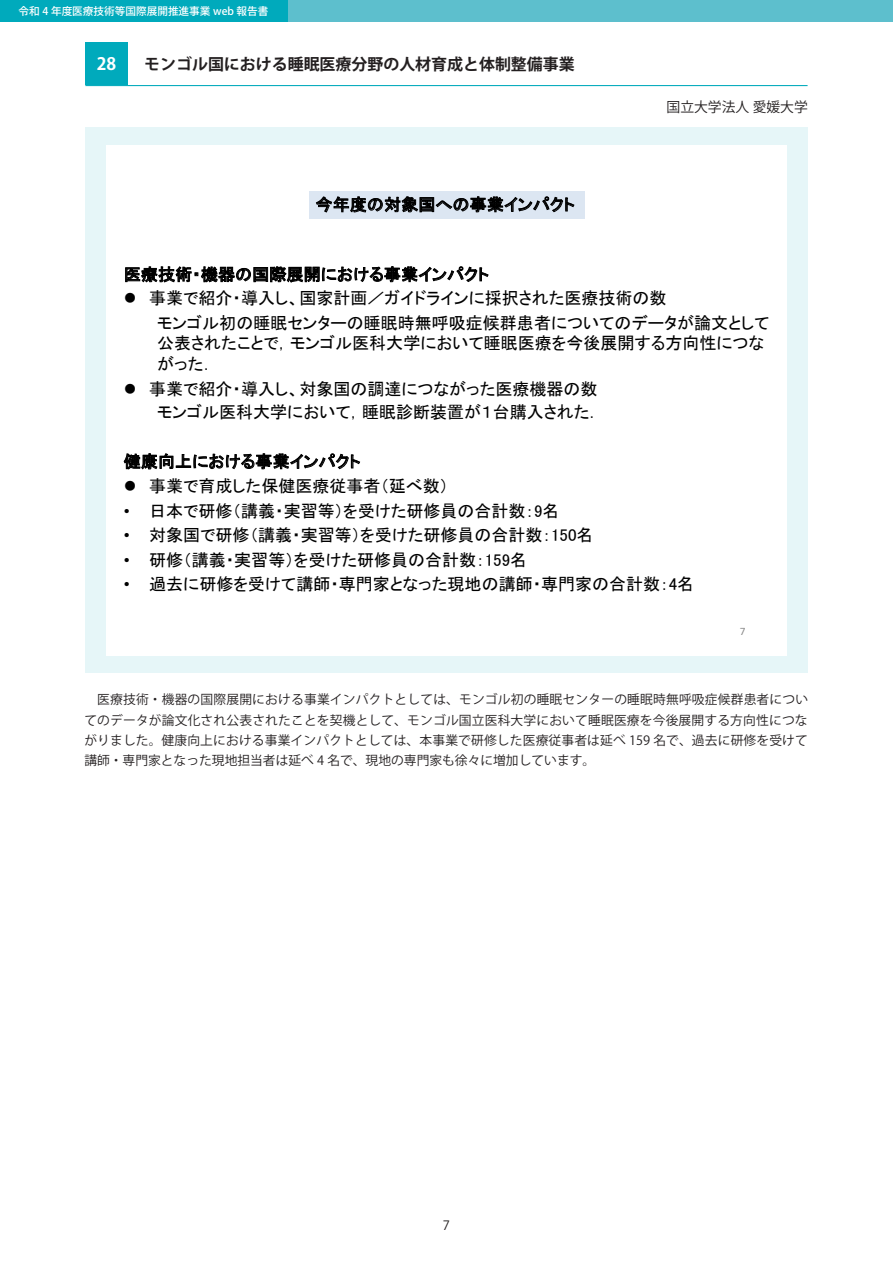
<style>
.page{position:relative;width:893px;height:1263px;background:#fff}
.page>*{position:absolute;margin:0;border:0;box-sizing:border-box;transform-origin:0 0}
.t1{font:16.95px/24.5px "MS P Gothic";color:#000}
.t2{font:700 16.95px "Koz Go Pr 6 N";color:#fff}
.t3{font:16.65px "MS P Gothic";letter-spacing:.005em;color:#000}
.t4{font:700 15.9px "Koz Go Pr 6 N";color:#231f20}
.t5{font:13.8px "Koz Go Pr 6 N";color:#231f20}
.t6{font:12.75px/20.2px "Koz Go Pr 6 N";color:#231f20;text-align:justify}
.t7{font:11.4px "Calibri";color:#898989}
.t8{font:500 10.65px "Koz Go Pr 6 N";color:#fff}
.s1{font-family:"Arial"}
</style>
<div class="page">
<div style="left:0;top:0;width:893px;height:21px;background:#5dbfcd"></div>
<div style="left:86px;top:128px;width:722px;height:545px;background:#e6f6f8"></div>
<div style="left:0;top:0;width:287px;height:21px;background:#00aabc"></div>
<hr style="left:85px;top:85px;width:723px;height:1px;background:#00aabc">
<div style="left:85px;top:43px;width:43px;height:42px;background:#00aabc"></div>
<div style="left:106px;top:145px;width:681px;height:510px;background:#fff"></div>
<div style="left:309px;top:191px;width:275px;height:28px;background:#dce6f2"></div>
<p class="t8" style="left:19px;top:5px;width:251px">令和 4 年度医療技術等国際展開推進事業 web 報告書</p>
<p class="t2" style="left:97px;top:54px;width:21px">28</p>
<p class="t4" style="left:144px;top:56px;width:432px">モンゴル国における睡眠医療分野の人材育成と体制整備事業</p>
<p class="t5" style="left:666px;top:99px;width:143px">国立大学法人 愛媛大学</p>
<p class="t3" style="left:316px;top:196px;width:261px">今年度の対象国への事業インパクト</p>
<p class="t3" style="left:124px;top:266px;width:367px">医療技術・機器の国際展開における事業インパクト</p>
<p class="t1" style="left:157px;top:286px;width:614px;text-indent:-34px">● 事業で紹介・導入し、国家計画／ガイドラインに採択された医療技術の数<br>モンゴル初の睡眠センターの睡眠時無呼吸症候群患者についてのデータが論文として</p>
<p class="t1" style="left:157px;top:333px;width:608px;line-height:20.7px">公表されたことで，モンゴル医科大学において睡眠医療を今後展開する方向性につながった．</p>
<p class="t1" style="left:124px;top:377px;width:479px;line-height:23.5px;text-align:right">● 事業で紹介・導入し、対象国の調達につながった医療機器の数モンゴル医科大学において，睡眠診断装置が１台購入された．</p>
<p class="t3" style="left:124px;top:453px;width:238px">健康向上における事業インパクト</p>
<p class="t1" style="left:124px;top:474px;width:326px">● 事業で育成した保健医療従事者（延べ数）</p>
<p class="t1" style="left:124px;top:498px;width:437px"><span class="s1">•</span> 日本で研修（講義・実習等）を受けた研修員の合計数：9名</p>
<p class="t1" style="left:124px;top:523px;width:471px"><span class="s1">•</span> 対象国で研修（講義・実習等）を受けた研修員の合計数：150名</p>
<p class="t1" style="left:124px;top:547px;width:405px"><span class="s1">•</span> 研修（講義・実習等）を受けた研修員の合計数：159名</p>
<p class="t1" style="left:124px;top:572px;width:572px"><span class="s1">•</span> 過去に研修を受けて講師・専門家となった現地の講師・専門家の合計数：4名</p>
<p class="t7" style="left:740px;top:623px;width:7px">7</p>
<p class="t6" style="left:84px;top:690px;width:725px">　医療技術・機器の国際展開における事業インパクトとしては、モンゴル初の睡眠センターの睡眠時無呼吸症候群患者についてのデータが論文化され公表されたことを契機として、モンゴル国立医科大学において睡眠医療を今後展開する方向性につながりました。健康向上における事業インパクトとしては、本事業で研修した医療従事者は延べ 159 名で、過去に研修を受けて講師・専門家となった現地担当者は延べ 4 名で、現地の専門家も徐々に増加しています。</p>
<p class="t6" style="left:443px;top:1215px;width:9px">7</p>
</div>
